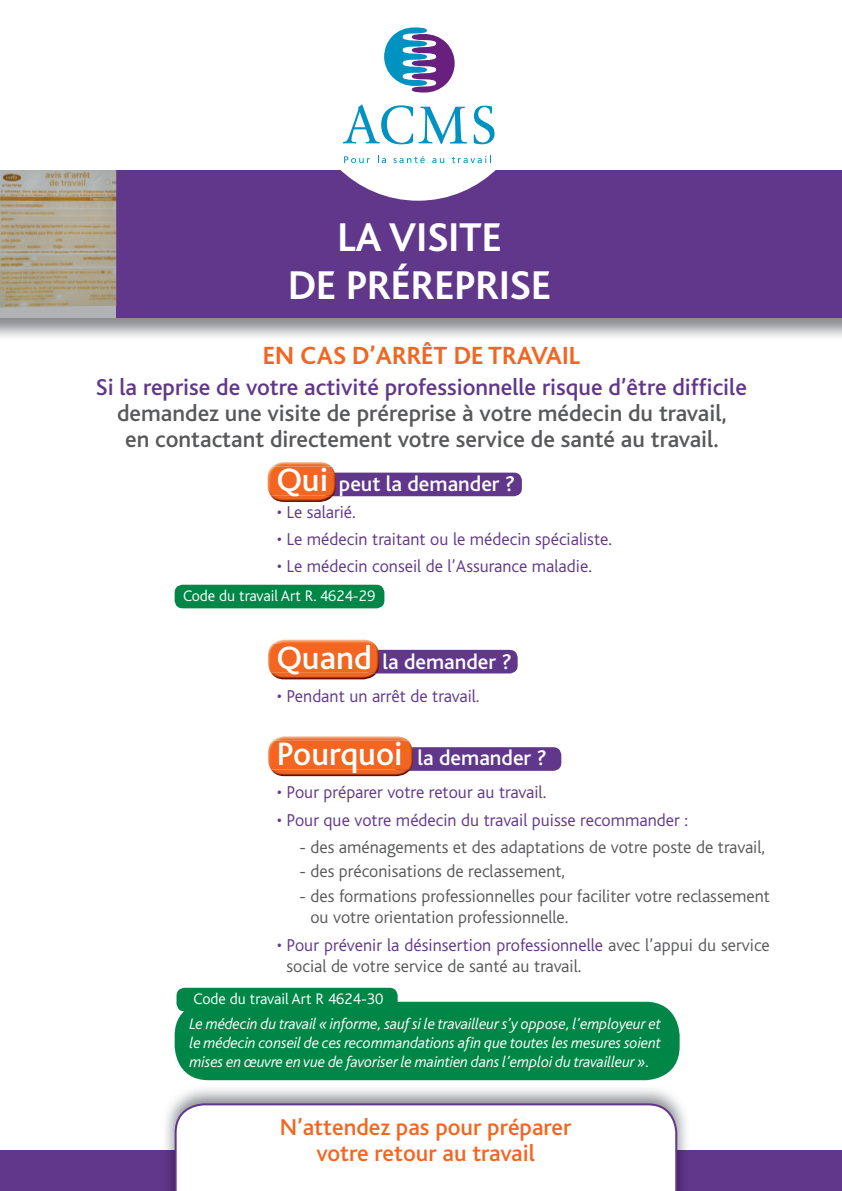
<style>
.page{position:relative;width:842px;height:1191px;background:#fff}
.page>*{position:absolute;margin:0;border:0;box-sizing:border-box;transform-origin:0 0}
.t1{font:700 42px/48px "Bliss";color:#fff;text-align:center}
.t2{font:700 26px "Bliss";color:#f36621}
.t3{font:500 24px/26px "Bliss";color:#57585a;text-align:center}
.t4{font:500 24px "Bliss";color:#61378b}
.t5{font:500 24px/26px "Bliss";color:#f36621;text-align:center}
.t6{font:500 22px "Bliss";color:#fff}
.t7{font:300 18px/21.6px "Bliss";color:#57585a}
.t8{font:300 18px "Bliss";color:#61378b}
.t9{font:italic 300 16px/19.2px "Bliss";letter-spacing:-.01em;color:#fff;text-align:justify}
.t10{font:300 16px "Bliss";color:#fff}
.s1{font-size:34px}
.s2{color:#57585a}
.s3{color:#61378b}
</style>
<div class="page">
<img style="left:0;top:317px;width:842px;height:20px">
<div style="left:0;top:1150px;width:842px;height:41px;background:#61378b"></div>
<svg style="left:174px;top:1102px;width:504px;height:89px"></svg>
<div style="left:0;top:170px;width:842px;height:147px;background:#61378b"></div>
<svg style="left:340px;top:104px;width:156px;height:97px;fill:#fff"></svg>
<svg style="left:474px;top:106px;width:21px;height:38px"></svg>
<svg style="left:343px;top:105px;width:70px;height:39px"></svg>
<svg style="left:419px;top:107px;width:48px;height:37px"></svg>
<svg style="left:384px;top:27px;width:71px;height:66px"></svg>
<svg style="left:344px;top:156px;width:26px;height:7px"></svg>
<svg style="left:378px;top:156px;width:8px;height:7px"></svg>
<svg style="left:394px;top:156px;width:31px;height:7px"></svg>
<svg style="left:432px;top:158px;width:12px;height:5px"></svg>
<svg style="left:452px;top:156px;width:39px;height:7px"></svg>
<div style="left:0;top:170px;width:116px;height:147px;background:#b0b2b3"></div>
<img style="left:0;top:170px;width:116px;height:137px">
<div style="left:321px;top:472px;width:201px;height:24px;background:#61378b;border-radius:8px"></div>
<div style="left:392px;top:747px;width:169px;height:24px;background:#61378b;border-radius:8px"></div>
<div style="left:365px;top:650px;width:153px;height:23px;background:#61378b;border-radius:8px"></div>
<img style="left:274px;top:736px;width:134px;height:4px">
<img style="left:271px;top:769px;width:138px;height:7px">
<svg style="left:395px;top:769px;width:15px;height:2px"></svg>
<div style="left:268px;top:740px;width:144px;height:29px;background:#f36621"></div>
<img style="left:392px;top:747px;width:21px;height:22px">
<img style="left:273px;top:639px;width:102px;height:5px">
<img style="left:271px;top:673px;width:105px;height:6px">
<img style="left:268px;top:644px;width:110px;height:29px">
<img style="left:365px;top:650px;width:14px;height:23px">
<img style="left:273px;top:462px;width:58px;height:4px">
<img style="left:270px;top:495px;width:63px;height:7px">
<img style="left:268px;top:466px;width:67px;height:29px">
<img style="left:321px;top:472px;width:15px;height:23px">
<div style="left:175px;top:585px;width:209px;height:23px;background:#008747;border-radius:8px"></div>
<div style="left:175px;top:1001px;width:505px;height:79px;background:#008747;border-radius:34px"></div>
<div style="left:177px;top:987px;width:221px;height:24px;background:#008747;border-radius:8px"></div>
<h1 class="t1" style="left:288px;top:214px;width:264px">LA VISITE<br>DE PRÉREPRISE</h1>
<h2 class="t2" style="left:263px;top:341px;width:318px">EN CAS D’ARRÊT DE TRAVAIL</h2>
<h3 class="t4" style="left:96px;top:375px;width:653px">Si la reprise de votre activité professionnelle risque d’être difficile</h3>
<h3 class="t3" style="left:117px;top:401px;width:611px">demandez une visite de préreprise à votre médecin du travail, en contactant directement votre service de santé au travail.</h3>
<p class="t6" style="left:277px;top:472px;width:240px"><span class="s1">Qui</span> peut la demander ?</p>
<p class="t8" style="left:277px;top:502px;width:81px">• Le salarié.</p>
<p class="t8" style="left:277px;top:530px;width:337px">• Le médecin traitant ou le médecin spécialiste.</p>
<p class="t8" style="left:277px;top:557px;width:317px">• Le médecin conseil de l’Assurance maladie.</p>
<p class="t10" style="left:183px;top:587px;width:194px">Code du travail Art R. 4624-29</p>
<p class="t6" style="left:277px;top:650px;width:236px"><span class="s1">Quand</span> la demander ?</p>
<p class="t8" style="left:277px;top:686px;width:204px">• Pendant un arrêt de travail<span class="s2">.</span></p>
<p class="t6" style="left:277px;top:746px;width:272px"><span class="s1">Pourquoi</span> la demander ?</p>
<p class="t8" style="left:277px;top:783px;width:271px">• Pour préparer votre retour au travail.</p>
<p class="t8" style="left:277px;top:810px;width:413px">• Pour que votre médecin du travail puisse recommander :</p>
<p class="t7" style="left:299px;top:836px;width:467px">- des aménagements et des adaptations de votre poste de travail,</p>
<p class="t7" style="left:299px;top:861px;width:267px">- des préconisations de reclassement,</p>
<p class="t7" style="left:310px;top:885px;width:461px;text-indent:-11px">- des formations professionnelles pour faciliter votre reclassement ou votre orientation professionnelle.</p>
<p class="t7" style="left:287px;top:934px;width:485px;text-indent:-10px"><span class="s3">• Pour prévenir la désinsertion professionnelle</span> avec l’appui du service social de votre service de santé au travail.</p>
<p class="t10" style="left:194px;top:990px;width:191px">Code du travail Art R 4624-30</p>
<p class="t9" style="left:190px;top:1014px;width:473px">Le médecin du travail « informe, sauf si le travailleur s’y oppose, l’employeur et le médecin conseil de ces recommandations afin que toutes les mesures soient mises en œuvre en vue de favoriser le maintien dans l’emploi du travailleur ».</p>
<h3 class="t5" style="left:280px;top:1114px;width:293px">N’attendez pas pour préparer votre retour au travail</h3>
</div>
